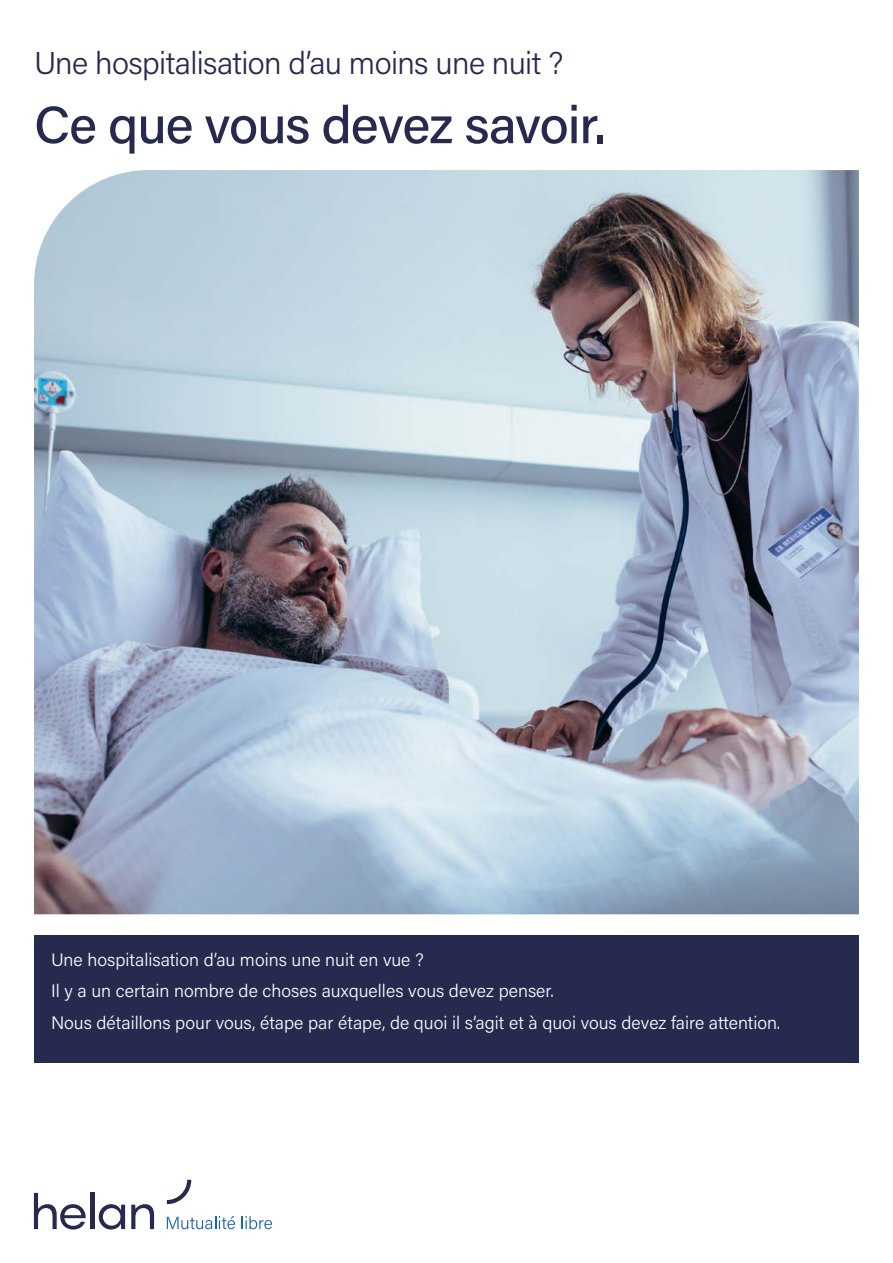
<style>
.page{position:relative;width:893px;height:1263px;background:#fff}
.page>*{position:absolute;margin:0;border:0;box-sizing:border-box;transform-origin:0 0}
.t1{font:500 52.5px "Acumin Pro";letter-spacing:-.02em;color:#262a4f}
.t2{font:300 31.5px "Acumin Pro";letter-spacing:-.02em;color:#262a4f}
.t3{font:300 18px/31.5px "Acumin Pro";color:#fff}
</style>
<div class="page">
<img style="left:34px;top:170px;width:825px;height:744px">
<div style="left:34px;top:935px;width:825px;height:128px;background:#262a4f"></div>
<svg style="left:34px;top:1193px;width:52px;height:36px"></svg>
<hr style="left:90px;top:1193px;width:4px;height:36px;background:#262a4f">
<svg style="left:99px;top:1204px;width:26px;height:25px"></svg>
<svg style="left:131px;top:1204px;width:23px;height:25px"></svg>
<svg style="left:167px;top:1180px;width:24px;height:24px"></svg>
<svg style="left:167px;top:1216px;width:68px;height:13px"></svg>
<svg style="left:242px;top:1216px;width:30px;height:13px"></svg>
<h2 class="t2" style="left:34px;top:41px;width:531px">Une hospitalisation d’au moins une nuit ?</h2>
<h1 class="t1" style="left:34px;top:88px;width:573px">Ce que vous devez savoir.</h1>
<p class="t3" style="left:51px;top:943px;width:731px">Une hospitalisation d’au moins une nuit en vue ?<br>Il y a un certain nombre de choses auxquelles vous devez penser.<br>Nous détaillons pour vous, étape par étape, de quoi il s’agit et à quoi vous devez faire attention.</p>
</div>
